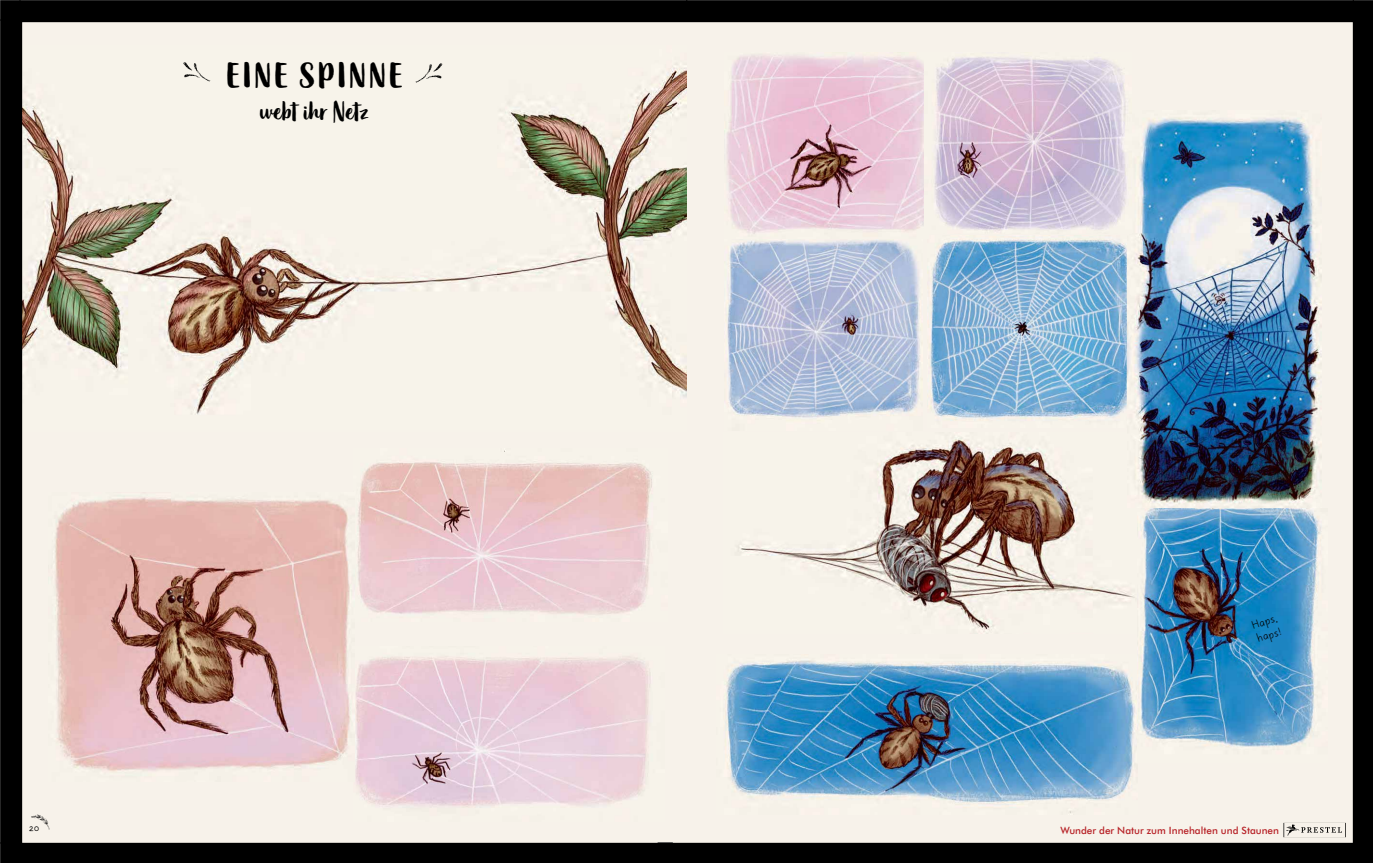
<style>
.page{position:relative;width:1373px;height:863px;background:#fff}
.page>*{position:absolute;margin:0;border:0;box-sizing:border-box;transform-origin:0 0}
.t1{font:42px "Organika Sans";letter-spacing:.06em;color:#000}
.t2{font:27px "Organika Script";color:#000}
.t3{font:12.5px/14px "Julius Primary Std";color:#000}
.t4{font:500 10px "Futura BT";color:#b72126}
.t5{font:700 10px "Julius Primary Std";color:#000}
</style>
<div class="page">
<img style="left:0;top:0;width:1372px;height:862px">
<svg style="left:31px;top:813px;width:19px;height:17px"></svg>
<svg style="left:179px;top:60px;width:35px;height:25px"></svg>
<svg style="left:411px;top:61px;width:35px;height:25px"></svg>
<h1 class="t1" style="left:226px;top:55px;width:178px">EINE SPINNE</h1>
<h2 class="t2" style="left:259px;top:95px;width:111px">webt ihr Netz</h2>
<p class="t5" style="left:29px;top:822px;width:12px">20</p>
<p class="t3" style="left:1249px;top:619px;width:28px;rotate:-19deg">Haps, haps!</p>
<p class="t4" style="left:1060px;top:822px;width:220px">Wunder der Natur zum Innehalten und Staunen</p>
</div>
